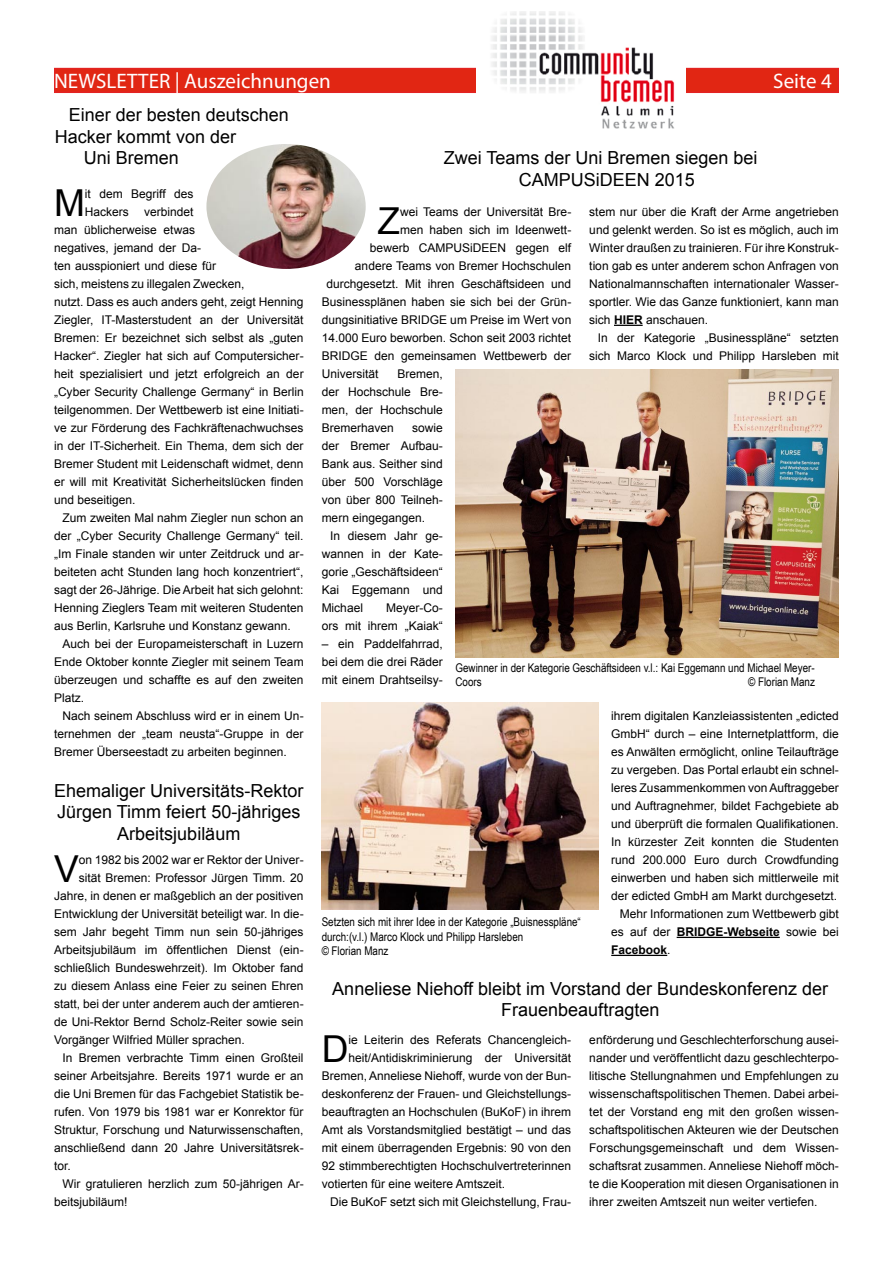
<style>
.page{position:relative;width:893px;height:1263px;background:#fff}
.page>*{position:absolute;margin:0;border:0;box-sizing:border-box;transform-origin:0 0}
.t1{font:37.2px "Arial";color:#000}
.t2{font:21px "Myriad Pro";color:#fff}
.t3{font:18px/21.6px "Arial";color:#000;text-align:center}
.t4{font:12px/18px "Arial";color:#000;text-align:justify}
.t5{font:12px/14.4px "Arial Narrow";color:#000}
.t6{font:700 12px "Arial";color:#000}
.s1{font-weight:700}
.s2{font-weight:400}
</style>
<div class="page">
<div style="left:55px;top:69px;width:783px;height:23px;background:#e12613"></div>
<div style="left:54px;top:68px;width:785px;height:25px;border:2px solid #e32322"></div>
<img style="left:476px;top:12px;width:209px;height:117px">
<img style="left:206px;top:144px;width:160px;height:125px;border-radius:50%">
<svg style="left:614px;top:325px;width:29px;height:1px"></svg>
<hr style="left:677px;top:937px;width:103px;height:1px;background:#000">
<hr style="left:611px;top:955px;width:56px;height:1px;background:#000">
<img style="left:455px;top:370px;width:384px;height:288px">
<img style="left:322px;top:702px;width:276px;height:207px">
<h2 class="t2" style="left:54px;top:68px;width:278px">NEWSLETTER | Auszeichnungen</h2>
<h2 class="t2" style="left:773px;top:68px;width:60px">Seite 4</h2>
<h3 class="t3" style="left:69px;top:104px;width:222px">Einer der besten deutschen</h3>
<h3 class="t3" style="left:55px;top:126px;width:183px">Hacker kommt von der</h3>
<h3 class="t3" style="left:84px;top:147px;width:97px">Uni Bremen</h3>
<h1 class="t1" style="left:54px;top:179px;width:32px">M</h1>
<p class="t4" style="left:85px;top:185px;width:110px">it dem Begriff des<br>Hackers</p>
<p class="t4" style="left:54px;top:203px;width:251px;text-align:left;text-indent:90px">verbindet<br>man üblicherweise etwas<br>negatives, jemand der Da-<br>ten ausspioniert und diese für<br>sich, meistens zu illegalen Zwecken,<br>nutzt. Dass es auch anders geht, zeigt Henning Ziegler, IT-Masterstudent an der Universität Bremen: Er bezeichnet sich selbst als „guten Hacker“. Ziegler hat sich auf Computersicher&shy;heit spezialisiert und jetzt erfolgreich an der „Cyber Security Challenge Germany“ in Berlin teilgenommen. Der Wettbewerb ist eine Initiati&shy;ve zur Förderung des Fachkräftenachwuchses in der IT-Sicherheit. Ein Thema, dem sich der Bremer Student mit Leidenschaft widmet, denn er will mit Kreativität Sicherheitslücken finden und beseitigen.</p>
<p class="t4" style="left:54px;top:509px;width:251px;text-indent:9px">Zum zweiten Mal nahm Ziegler nun schon an der „Cyber Security Challenge Germany“ teil. „Im Finale standen wir unter Zeitdruck und ar&shy;beiteten acht Stunden lang hoch konzentriert“, sagt der 26-Jährige. Die Arbeit hat sich gelohnt:<br>Henning Zieglers Team mit weiteren Studenten aus Berlin, Karlsruhe und Konstanz gewann.</p>
<p class="t4" style="left:54px;top:635px;width:251px;text-indent:9px">Auch bei der Europameisterschaft in Luzern Ende Oktober konnte Ziegler mit seinem Team überzeugen und schaffte es auf den zweiten Platz.</p>
<p class="t4" style="left:54px;top:707px;width:251px;text-indent:9px">Nach seinem Abschluss wird er in einem Un&shy;ternehmen der „team neusta“-Gruppe in der Bremer Überseestadt zu arbeiten beginnen.</p>
<h3 class="t3" style="left:54px;top:780px;width:251px">Ehemaliger Universitäts-Rektor<br>Jürgen Timm feiert 50-jähriges<br>Arbeitsjubiläum</h3>
<h1 class="t1" style="left:54px;top:845px;width:26px">V</h1>
<p class="t4" style="left:79px;top:851px;width:226px">on 1982 bis 2002 war er Rektor der Univer-</p>
<p class="t4" style="left:79px;top:869px;width:226px">sität Bremen: Professor Jürgen Timm. 20</p>
<p class="t4" style="left:54px;top:887px;width:251px">Jahre, in denen er maßgeblich an der positiven</p>
<p class="t4" style="left:54px;top:905px;width:251px">Entwicklung der Universität beteiligt war. In die-</p>
<p class="t4" style="left:54px;top:923px;width:251px">sem Jahr begeht Timm nun sein 50-jähriges</p>
<p class="t4" style="left:54px;top:941px;width:251px">Arbeitsjubiläum im öffentlichen Dienst (ein-</p>
<p class="t4" style="left:54px;top:959px;width:251px">schließlich Bundeswehrzeit). Im Oktober fand</p>
<p class="t4" style="left:54px;top:977px;width:251px">zu diesem Anlass eine Feier zu seinen Ehren</p>
<p class="t4" style="left:54px;top:995px;width:251px">statt, bei der unter anderem auch der amtieren-</p>
<p class="t4" style="left:54px;top:1013px;width:251px">de Uni-Rektor Bernd Scholz-Reiter sowie sein</p>
<p class="t4" style="left:54px;top:1031px;width:192px">Vorgänger Wilfried Müller sprachen.</p>
<p class="t4" style="left:63px;top:1049px;width:243px">In Bremen verbrachte Timm einen Großteil</p>
<p class="t4" style="left:54px;top:1067px;width:251px">seiner Arbeitsjahre. Bereits 1971 wurde er an</p>
<p class="t4" style="left:54px;top:1085px;width:251px">die Uni Bremen für das Fachgebiet Statistik be-</p>
<p class="t4" style="left:54px;top:1103px;width:251px">rufen. Von 1979 bis 1981 war er Konrektor für</p>
<p class="t4" style="left:54px;top:1121px;width:251px">Struktur, Forschung und Naturwissenschaften,</p>
<p class="t4" style="left:54px;top:1139px;width:251px">anschließend dann 20 Jahre Universitätsrek-</p>
<p class="t4" style="left:54px;top:1157px;width:18px">tor.</p>
<p class="t4" style="left:63px;top:1175px;width:243px">Wir gratulieren herzlich zum 50-jährigen Ar-</p>
<p class="t4" style="left:54px;top:1193px;width:75px">beitsjubiläum!</p>
<h3 class="t3" style="left:519px;top:148px;width:240px;text-align:left;text-indent:-75px">Zwei Teams der Uni Bremen siegen bei<br>CAMPUSiDEEN 2015</h3>
<p class="t4" style="left:589px;top:203px;width:251px">stem nur über die Kraft der Arme angetrieben und gelenkt werden. So ist es möglich, auch im Winter draußen zu trainieren. Für ihre Konstruk&shy;tion gab es unter anderem schon Anfragen von Nationalmannschaften internationaler Wasser&shy;sportler. Wie das Ganze funktioniert, kann man sich <span class="s1">HIER</span> anschauen.</p>
<p class="t4" style="left:589px;top:329px;width:251px;text-align:right">In der Kategorie „Businesspläne“ setzten sich Marco Klock und Philipp Harsleben mit</p>
<h1 class="t1" style="left:377px;top:197px;width:24px">Z</h1>
<p class="t4" style="left:400px;top:203px;width:173px">wei Teams der Universität Bre-</p>
<p class="t4" style="left:400px;top:221px;width:173px">men haben sich im Ideenwett-</p>
<p class="t4" style="left:370px;top:239px;width:203px">bewerb CAMPUSiDEEN gegen elf</p>
<p class="t4" style="left:355px;top:257px;width:218px">andere Teams von Bremer Hochschulen</p>
<p class="t4" style="left:326px;top:275px;width:246px">durchgesetzt. Mit ihren Geschäftsideen und</p>
<p class="t4" style="left:322px;top:293px;width:251px">Businessplänen haben sie sich bei der Grün-</p>
<p class="t4" style="left:322px;top:311px;width:251px">dungsinitiative BRIDGE um Preise im Wert von</p>
<p class="t4" style="left:322px;top:329px;width:251px">14.000 Euro beworben. Schon seit 2003 richtet</p>
<p class="t4" style="left:322px;top:347px;width:251px">BRIDGE den gemeinsamen Wettbewerb der</p>
<p class="t4" style="left:322px;top:365px;width:58px">Universität</p>
<p class="t4" style="left:322px;top:365px;width:123px;text-indent:76px">Bremen, der Hochschule Bre&shy;men, der Hochschule Bremerhaven</p>
<p class="t4" style="left:322px;top:419px;width:123px;text-indent:90px">sowie der Bremer Aufbau-Bank aus. Seither sind über 500 Vorschläge von über 800 Teilneh&shy;mern eingegangen.</p>
<p class="t4" style="left:322px;top:527px;width:123px;text-indent:9px">In diesem Jahr ge&shy;wannen in der Kate&shy;gorie „Geschäftsideen“ Kai Eggemann und Michael</p>
<p class="t4" style="left:322px;top:599px;width:123px;text-align:right">Meyer-Co-<br>ors mit ihrem „Kaiak“</p>
<p class="t4" style="left:322px;top:635px;width:123px">– ein Paddelfahrrad, bei dem die drei Räder mit einem Drahtseilsy-</p>
<p class="t5" style="left:455px;top:660px;width:361px">Gewinner in der Kategorie Geschäftsideen v.l.: Kai Eggemann und Michael Meyer-<br>Coors</p>
<p class="t5" style="left:748px;top:674px;width:68px">© Florian Manz</p>
<p class="t5" style="left:322px;top:914px;width:261px">Setzten sich mit ihrer Idee in der Kategorie „Buisnesspläne“ durch:(v.l.) Marco Klock und Philipp Harsleben<br>© Florian Manz</p>
<p class="t4" style="left:611px;top:707px;width:229px">ihrem digitalen Kanzleiassistenten „edicted</p>
<p class="t4" style="left:611px;top:725px;width:229px">GmbH“ durch – eine Internetplattform, die</p>
<p class="t4" style="left:611px;top:743px;width:229px">es Anwälten ermöglicht, online Teilaufträge</p>
<p class="t4" style="left:611px;top:761px;width:229px">zu vergeben. Das Portal erlaubt ein schnel-</p>
<p class="t4" style="left:611px;top:779px;width:229px">leres Zusammenkommen von Auftraggeber</p>
<p class="t4" style="left:611px;top:797px;width:229px">und Auftragnehmer, bildet Fachgebiete ab</p>
<p class="t4" style="left:611px;top:815px;width:229px">und überprüft die formalen Qualifikationen.</p>
<p class="t4" style="left:611px;top:833px;width:229px">In kürzester Zeit konnten die Studenten</p>
<p class="t4" style="left:611px;top:851px;width:229px">rund 200.000 Euro durch Crowdfunding</p>
<p class="t4" style="left:611px;top:869px;width:229px">einwerben und haben sich mittlerweile mit</p>
<p class="t4" style="left:611px;top:887px;width:228px">der edicted GmbH am Markt durchgesetzt.</p>
<p class="t4" style="left:620px;top:905px;width:221px">Mehr Informationen zum Wettbewerb gibt</p>
<p class="t4" style="left:611px;top:923px;width:229px">es auf der <span class="s1">BRIDGE-Webseite</span> sowie bei</p>
<p class="t6" style="left:611px;top:942px;width:61px">Facebook<span class="s2">.</span></p>
<h3 class="t3" style="left:332px;top:978px;width:497px">Anneliese Niehoff bleibt im Vorstand der Bundeskonferenz der<br>Frauenbeauftragten</h3>
<h1 class="t1" style="left:322px;top:1025px;width:28px">D</h1>
<p class="t4" style="left:348px;top:1031px;width:224px">ie Leiterin des Referats Chancengleich-</p>
<p class="t4" style="left:348px;top:1049px;width:224px">heit/Antidiskriminierung der Universität</p>
<p class="t4" style="left:322px;top:1067px;width:251px">Bremen, Anneliese Niehoff, wurde von der Bun-</p>
<p class="t4" style="left:322px;top:1085px;width:251px">deskonferenz der Frauen- und Gleichstellungs-</p>
<p class="t4" style="left:322px;top:1103px;width:251px">beauftragten an Hochschulen (BuKoF) in ihrem</p>
<p class="t4" style="left:322px;top:1121px;width:251px">Amt als Vorstandsmitglied bestätigt – und das</p>
<p class="t4" style="left:322px;top:1139px;width:251px">mit einem überragenden Ergebnis: 90 von den</p>
<p class="t4" style="left:322px;top:1157px;width:251px">92 stimmberechtigten Hochschulvertreterinnen</p>
<p class="t4" style="left:322px;top:1175px;width:185px">votierten für eine weitere Amtszeit.</p>
<p class="t4" style="left:330px;top:1193px;width:243px">Die BuKoF setzt sich mit Gleichstellung, Frau-</p>
<p class="t4" style="left:589px;top:1031px;width:251px">enförderung und Geschlechterforschung ausei&shy;nander und veröffentlicht dazu geschlechterpo&shy;litische Stellungnahmen und Empfehlungen zu wissenschaftspolitischen Themen. Dabei arbei&shy;tet der Vorstand eng mit den großen wissen&shy;schaftspolitischen Akteuren wie der Deutschen Forschungsgemeinschaft und dem Wissen&shy;schaftsrat zusammen. Anneliese Niehoff möch&shy;te die Kooperation mit diesen Organisationen in ihrer zweiten Amtszeit nun weiter vertiefen.</p>
</div>
